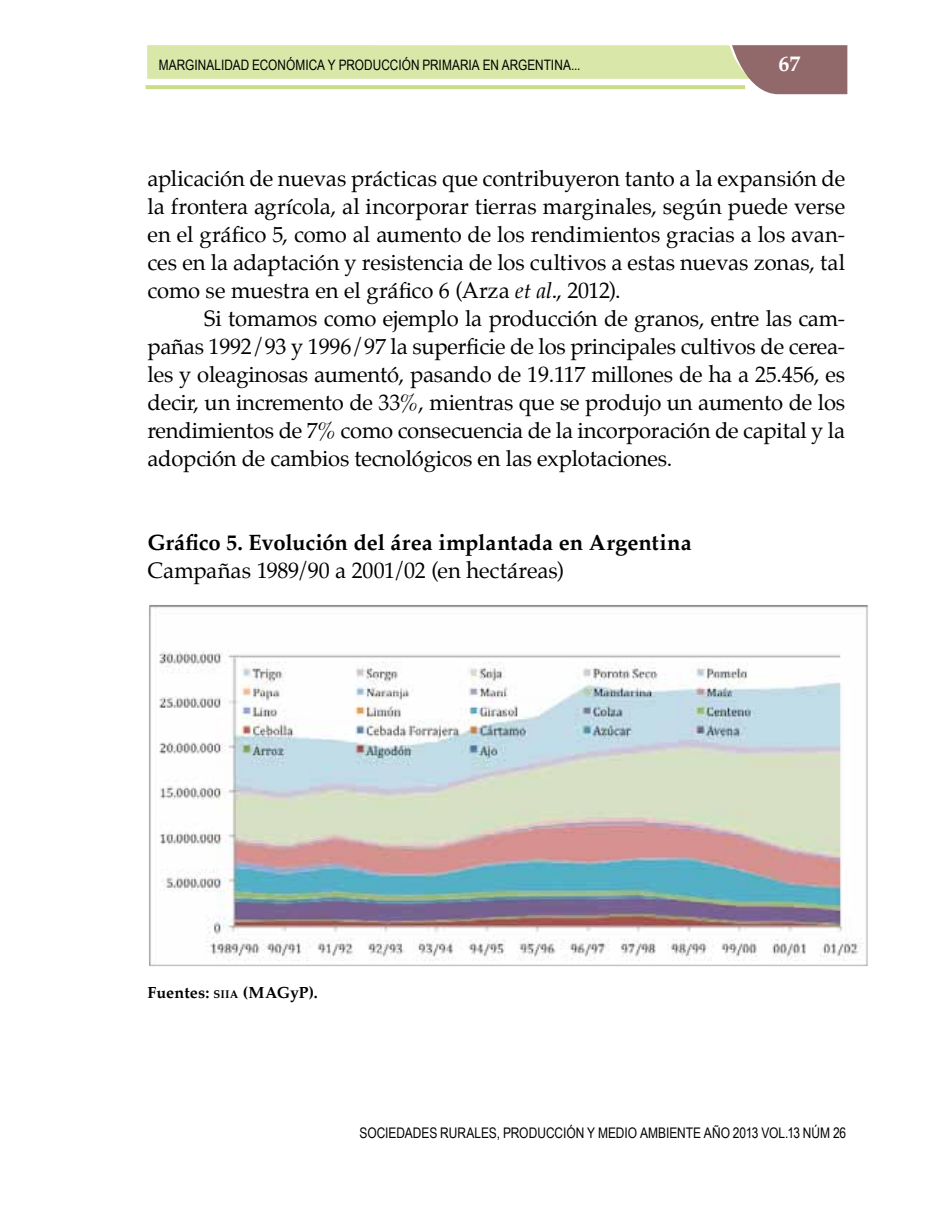
<style>
.page{position:relative;width:936px;height:1219px;background:#fff}
.page>*{position:absolute;margin:0;border:0;box-sizing:border-box;transform-origin:0 0}
.t1{font:22px/28px "Palatino";letter-spacing:-.01em;color:#000;text-align:justify}
.t2{font:700 22px "Palatino";color:#000}
.t3{font:700 22px "Palatino";color:#fff}
.t4{font:700 16px "Palatino";letter-spacing:.005em;color:#000}
.t5{font:14.6px "Arial Narrow";color:#000}
.t6{font:14.4px "Arial Narrow";letter-spacing:.005em;color:#000}
.s1{font-style:italic}
.s2{font-size:11.2px}
</style>
<div class="page">
<svg style="left:147px;top:45px;width:700px;height:49px"></svg>
<svg style="left:146px;top:85px;width:599px;height:4px;background:#ccde8b"></svg>
<img style="left:149px;top:605px;width:719px;height:361px">
<p class="t6" style="left:159px;top:54px;width:423px">MARG INALIDAD ECONÓMICA Y PRODUCCIÓN PRIMARIA EN ARGENTINA...</p>
<p class="t3" style="left:778px;top:45px;width:23px">67</p>
<p class="t1" style="left:147px;top:164px;width:699px">aplicación de nuevas prácticas que contribuyeron tanto a la expansión de la frontera agrícola, al incorporar tierras marginales, según puede verse en el gráfico 5, como al aumento de los rendimientos gracias a los avan&shy;ces en la adaptación y resistencia de los cultivos a estas nuevas zonas, tal como se muestra en el gráfico 6 (Arza <span class="s1">et al</span>., 2012).</p>
<p class="t1" style="left:147px;top:304px;width:699px;text-indent:57px">Si tomamos como ejemplo la producción de granos, entre las cam&shy;pañas 1992/93 y 1996/97 la superficie de los principales cultivos de cerea&shy;les y oleaginosas aumentó, pasando de 19.117 millones de ha a 25.456, es decir, un incremento de 33%, mientras que se produjo un aumento de los rendimientos de 7% como consecuencia de la incorporación de capital y la adopción de cambios tecnológicos en las explotaciones.</p>
<p class="t2" style="left:147px;top:524px;width:545px">Gráfico 5. Evolución del área implantada en Argentina</p>
<p class="t1" style="left:147px;top:556px;width:418px">Campañas 1989/90 a 2001/02 (en hectáreas)</p>
<p class="t4" style="left:147px;top:979px;width:172px">Fuentes: <span class="s2">siia</span> (MAGyP).</p>
<p class="t5" style="left:359px;top:1122px;width:488px">SOCIEDADES RURALES, PRODUCCIÓN Y MEDIO AMBIENTE AÑO 2013 VOL.13 NÚM 26</p>
</div>
